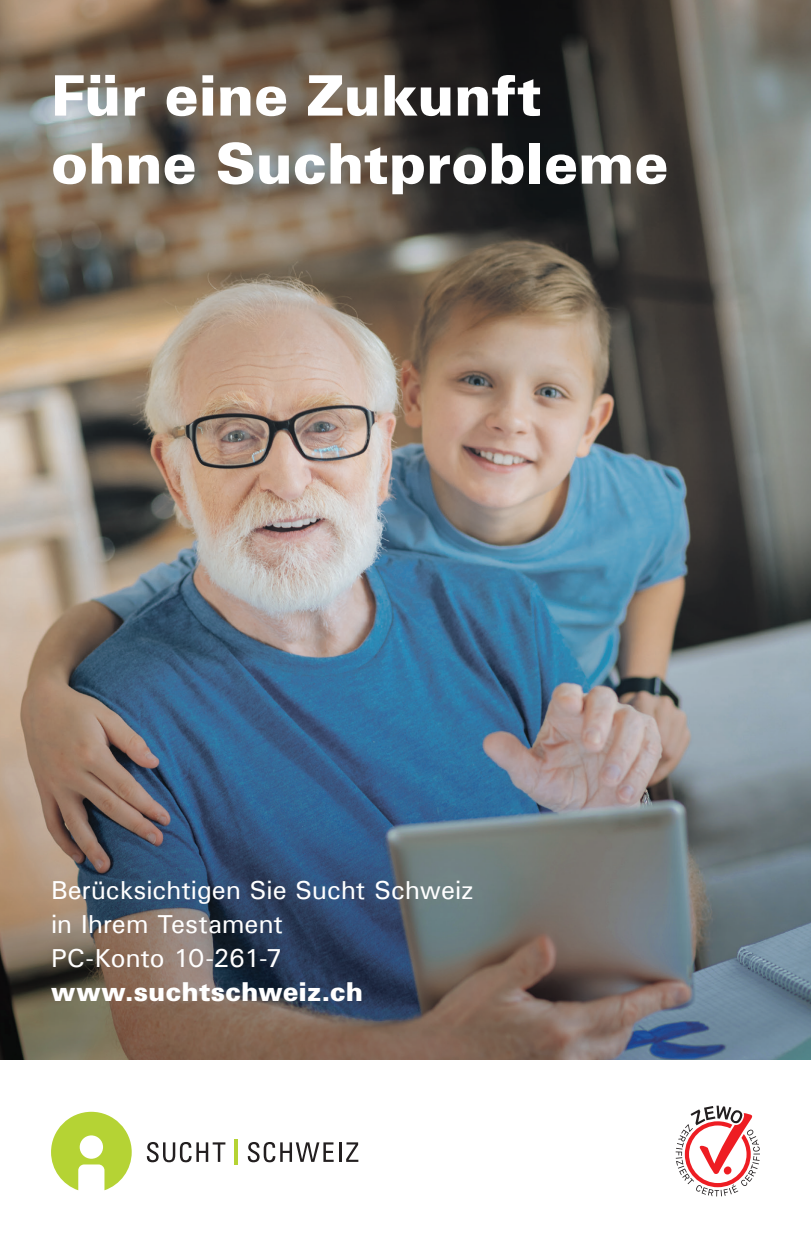
<style>
.page{position:relative;width:811px;height:1248px;background:#fff}
.page>*{position:absolute;margin:0;border:0;box-sizing:border-box;transform-origin:0 0}
.t1{font:900 56px/68px "Univers";letter-spacing:-.005em;color:#fff}
.t2{font:500 26px/34px "Univers";color:#fff}
.t3{font:900 26px "Univers";color:#fff}
</style>
<div class="page">
<img style="left:0;top:0;width:811px;height:1060px">
<svg style="left:147px;top:1142px;width:78px;height:20px"></svg>
<svg style="left:248px;top:1142px;width:110px;height:20px"></svg>
<hr style="left:235px;top:1139px;width:3px;height:25px;background:#b5d334">
<svg style="left:51px;top:1111px;width:81px;height:79px"></svg>
<svg style="left:675px;top:1105px;width:85px;height:91px"></svg>
<h1 class="t1" style="left:51px;top:61px;width:619px">Für eine Zukunft ohne Suchtprobleme</h1>
<p class="t2" style="left:51px;top:872px;width:424px">Berücksichtigen Sie Sucht Schweiz in Ihrem Testament<br>PC-Konto 10-261-7</p>
<p class="t3" style="left:51px;top:974px;width:314px">www.suchtschweiz.ch</p>
</div>
